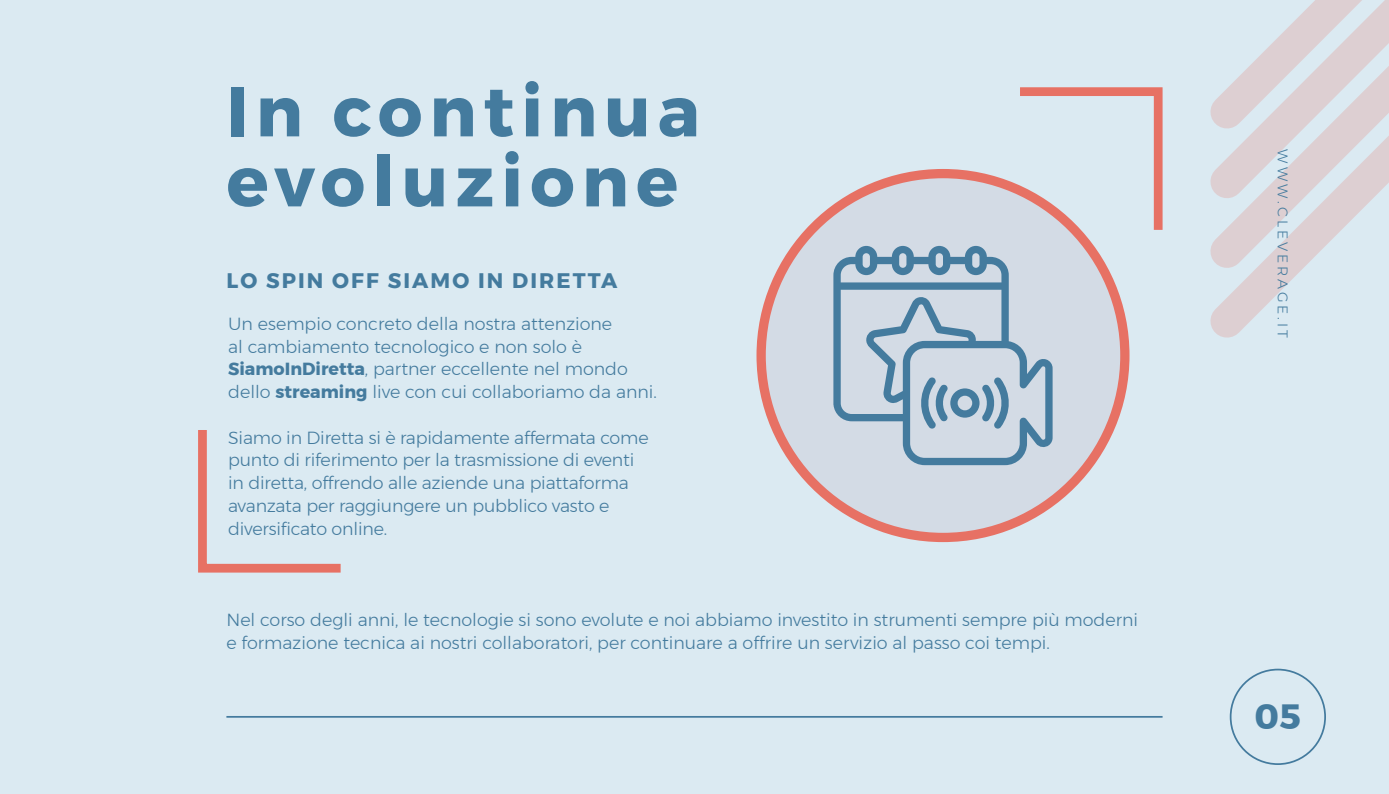
<style>
.page{position:relative;width:1389px;height:794px;background:#dbeaf2}
.page>*{position:absolute;margin:0;border:0;box-sizing:border-box;transform-origin:0 0}
.t1{font:700 70px/70px "Montserrat";letter-spacing:.1em;color:#447b9e}
.t2{font:700 35px "Montserrat";color:#447b9e}
.t3{font:700 21px "Montserrat";letter-spacing:.1em;color:#447b9e}
.t4{font:300 17.5px/22.8px "Montserrat";color:#447b9e}
.t5{font:300 14px "Montserrat";letter-spacing:.21em;color:#447b9e}
.s1{font-weight:700}
</style>
<div class="page">
<svg style="left:1210px;top:0;width:179px;height:338px"></svg>
<hr style="left:226px;top:716px;width:937px;height:1px;background:#447b9e">
<div style="left:1230px;top:668px;width:96px;height:97px;border:2px solid #447b9e;border-radius:50%"></div>
<div style="left:761px;top:174px;width:364px;height:363px;background:#d3dbe5;border-radius:50%"></div>
<div style="left:756px;top:169px;width:374px;height:373px;border:9px solid #e77164;border-radius:50%"></div>
<svg style="left:833px;top:246px;width:220px;height:219px"></svg>
<svg style="left:918px;top:377px;width:93px;height:52px"></svg>
<svg style="left:198px;top:430px;width:143px;height:143px"></svg>
<svg style="left:1011px;top:87px;width:152px;height:152px"></svg>
<h1 class="t1" style="left:226px;top:77px;width:475px">In continua evoluzione</h1>
<p class="t3" style="left:226px;top:263px;width:393px">LO SPIN OFF SIAMO IN DIRETTA</p>
<p class="t4" style="left:228px;top:312px;width:430px">Un esempio concreto della nostra attenzione<br>al cambiamento tecnologico e non solo è <span class="s1">SiamoInDiretta</span>, partner eccellente nel mondo dello <span class="s1">streaming</span> live con cui collaboriamo da anni.</p>
<p class="t4" style="left:228px;top:426px;width:422px">Siamo in Diretta si è rapidamente affermata come punto di riferimento per la trasmissione di eventi in diretta, offrendo alle aziende una piattaforma avanzata per raggiungere un pubblico vasto e diversificato online.</p>
<p class="t4" style="left:226px;top:608px;width:913px">Nel corso degli anni, le tecnologie si sono evolute e noi abbiamo investito in strumenti sempre più moderni e formazione tecnica ai nostri collaboratori, per continuare a offrire un servizio al passo coi tempi.</p>
<p class="t5" style="left:1293px;top:149px;width:190px;rotate:90deg">WWW.CLEVERAGE.IT</p>
<h2 class="t2" style="left:1255px;top:688px;width:48px">05</h2>
</div>
